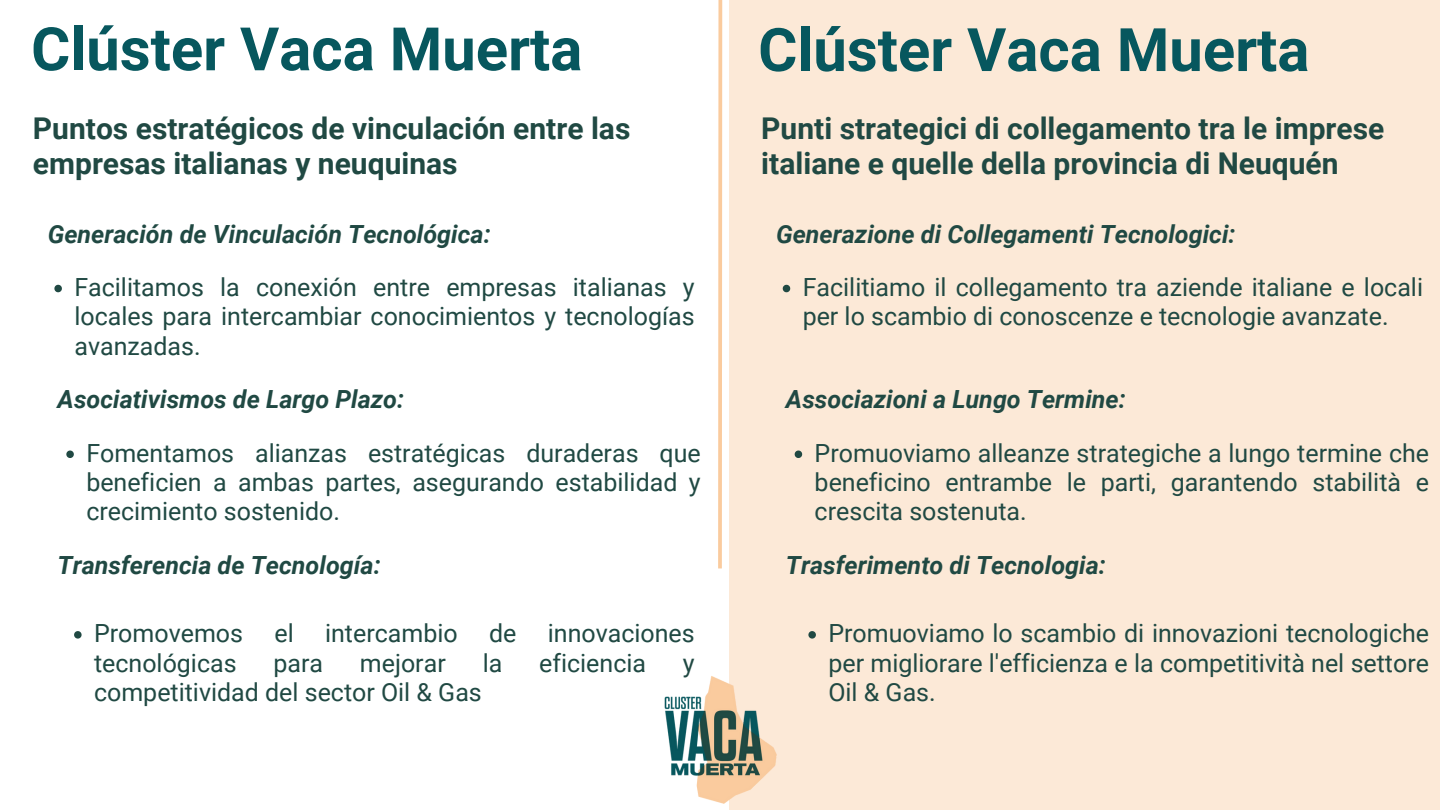
<style>
.page{position:relative;width:1440px;height:810px;background:#fff}
.page>*{position:absolute;margin:0;border:0;box-sizing:border-box;transform-origin:0 0}
.t1{font:700 60px "Roboto";color:#07575e}
.t2{font:700 30px/35.2px "Roboto";color:#204943}
.t3{font:25px/29.2px "Roboto";color:#204943;text-align:justify}
.t4{font:italic 700 25px "Roboto";color:#204943}
</style>
<div class="page">
<svg style="left:54px;top:285px;width:8px;height:7px"></svg>
<svg style="left:66px;top:451px;width:8px;height:7px"></svg>
<svg style="left:74px;top:631px;width:8px;height:8px"></svg>
<svg style="left:718px;top:0;width:5px;height:569px"></svg>
<div style="left:729px;top:0;width:711px;height:810px;background:#fce9d7"></div>
<svg style="left:783px;top:285px;width:7px;height:7px"></svg>
<svg style="left:795px;top:451px;width:7px;height:7px"></svg>
<svg style="left:808px;top:631px;width:8px;height:8px"></svg>
<img style="left:664px;top:676px;width:113px;height:128px">
<h3 class="t1" style="left:31px;top:15px;width:553px">Clúster Vaca Muerta</h3>
<p class="t2" style="left:33px;top:111px;width:599px">Puntos estratégicos de vinculación entre las empresas italianas y neuquinas</p>
<h1 class="t4" style="left:48px;top:220px;width:444px">Generación de Vinculación Tecnológica:</h1>
<h3 class="t3" style="left:74px;top:273px;width:622px">Facilitamos la conexión entre empresas italianas y locales para intercambiar conocimientos y tecnologías avanzadas.</h3>
<h2 class="t4" style="left:58px;top:385px;width:348px">Asociativismos de Largo Plazo:</h2>
<p class="t3" style="left:86px;top:439px;width:616px">Fomentamos alianzas estratégicas duraderas que beneficien a ambas partes, asegurando estabilidad y crecimiento sostenido.</p>
<p class="t4" style="left:58px;top:551px;width:325px">Transferencia de Tecnología:</p>
<h3 class="t3" style="left:94px;top:619px;width:151px">Promovemos</h3>
<h3 class="t3" style="left:274px;top:619px;width:21px">el</h3>
<h3 class="t3" style="left:325px;top:619px;width:134px">intercambio</h3>
<h3 class="t3" style="left:489px;top:619px;width:29px">de</h3>
<h3 class="t3" style="left:548px;top:619px;width:148px">innovaciones</h3>
<h3 class="t3" style="left:94px;top:648px;width:144px">tecnológicas</h3>
<h3 class="t3" style="left:273px;top:648px;width:51px">para</h3>
<h3 class="t3" style="left:360px;top:648px;width:87px">mejorar</h3>
<h3 class="t3" style="left:483px;top:648px;width:21px">la</h3>
<h3 class="t3" style="left:539px;top:648px;width:108px">eficiencia</h3>
<h3 class="t3" style="left:683px;top:648px;width:13px">y</h3>
<h3 class="t3" style="left:94px;top:678px;width:389px">competitividad del sector Oil &amp; Gas</h3>
<p class="t1" style="left:758px;top:15px;width:553px">Clúster Vaca Muerta</p>
<h3 class="t2" style="left:761px;top:111px;width:625px">Punti strategici di collegamento tra le imprese italiane e quelle della provincia di Neuquén</h3>
<h1 class="t4" style="left:776px;top:220px;width:461px">Generazione di Collegamenti Tecnologici:</h1>
<h3 class="t3" style="left:803px;top:273px;width:622px">Facilitiamo il collegamento tra aziende italiane e locali per lo scambio di conoscenze e tecnologie avanzate.</h3>
<h2 class="t4" style="left:786px;top:385px;width:341px">Associazioni a Lungo Termine:</h2>
<p class="t3" style="left:815px;top:439px;width:616px">Promuoviamo alleanze strategiche a lungo termine che beneficino entrambe le parti, garantendo stabilità e crescita sostenuta.</p>
<h3 class="t4" style="left:786px;top:551px;width:321px">Trasferimento di Tecnologia:</h3>
<p class="t3" style="left:828px;top:619px;width:602px">Promuoviamo lo scambio di innovazioni tecnologiche per migliorare l'efficienza e la competitività nel settore Oil &amp; Gas.</p>
</div>
